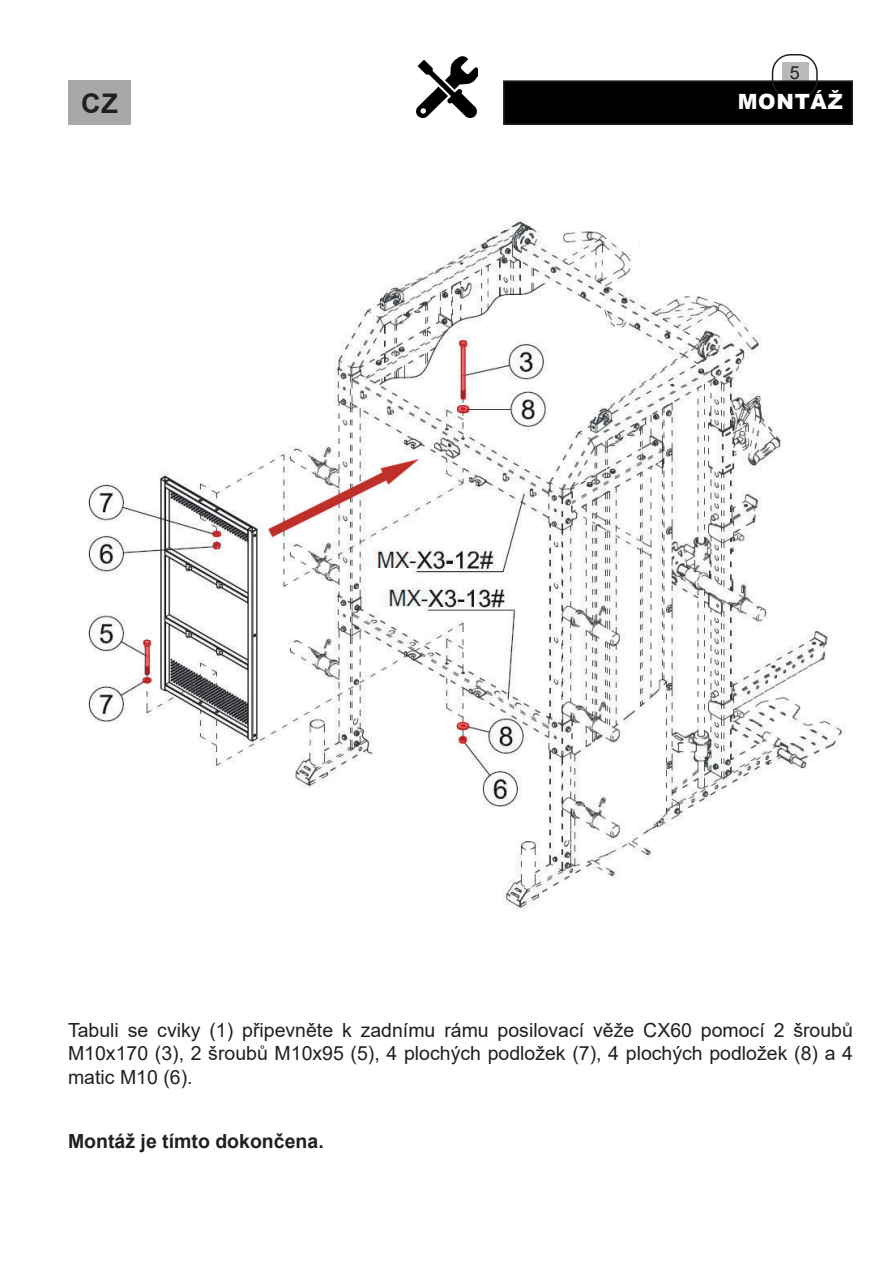
<style>
.page{position:relative;width:893px;height:1263px;background:#fff}
.page>*{position:absolute;margin:0;border:0;box-sizing:border-box;transform-origin:0 0}
.t1{font:700 27px "Arial";color:#231f20}
.t2{font:900 21px "Arial";letter-spacing:.035em;color:#fff}
.t3{font:19.5px/23.4px "Arial";color:#231f20;text-align:justify}
.t4{font:700 19.5px "Arial";color:#231f20}
.t5{font:18px "Arial";color:#231f20}
</style>
<div class="page">
<div style="left:782px;top:62px;width:26px;height:21px;background:#b7baba"></div>
<div style="left:504px;top:81px;width:348px;height:43px;background:#000001"></div>
<div style="left:503px;top:80px;width:350px;height:45px;border:2px solid #231f20"></div>
<div style="left:772px;top:54px;width:46px;height:45px;border:2px solid #231f20;border-radius:18px"></div>
<img style="left:417px;top:56px;width:61px;height:61px">
<div style="left:68px;top:80px;width:63px;height:45px;background:#a7a9a9"></div>
<img style="left:88px;top:218px;width:758px;height:693px">
<p class="t5" style="left:790px;top:60px;width:12px">5</p>
<h1 class="t1" style="left:81px;top:84px;width:38px">CZ</h1>
<p class="t2" style="left:738px;top:87px;width:107px">MONTÁŽ</p>
<p class="t3" style="left:68px;top:1018px;width:786px">Tabuli se cviky (1) připevněte k zadnímu rámu posilovací věže CX60 pomocí 2 šroubů M10x170 (3), 2 šroubů M10x95 (5), 4 plochých podložek (7), 4 plochých podložek (8) a 4 matic M10 (6).</p>
<p class="t4" style="left:68px;top:1127px;width:257px">Montáž je tímto dokončena.</p>
</div>
